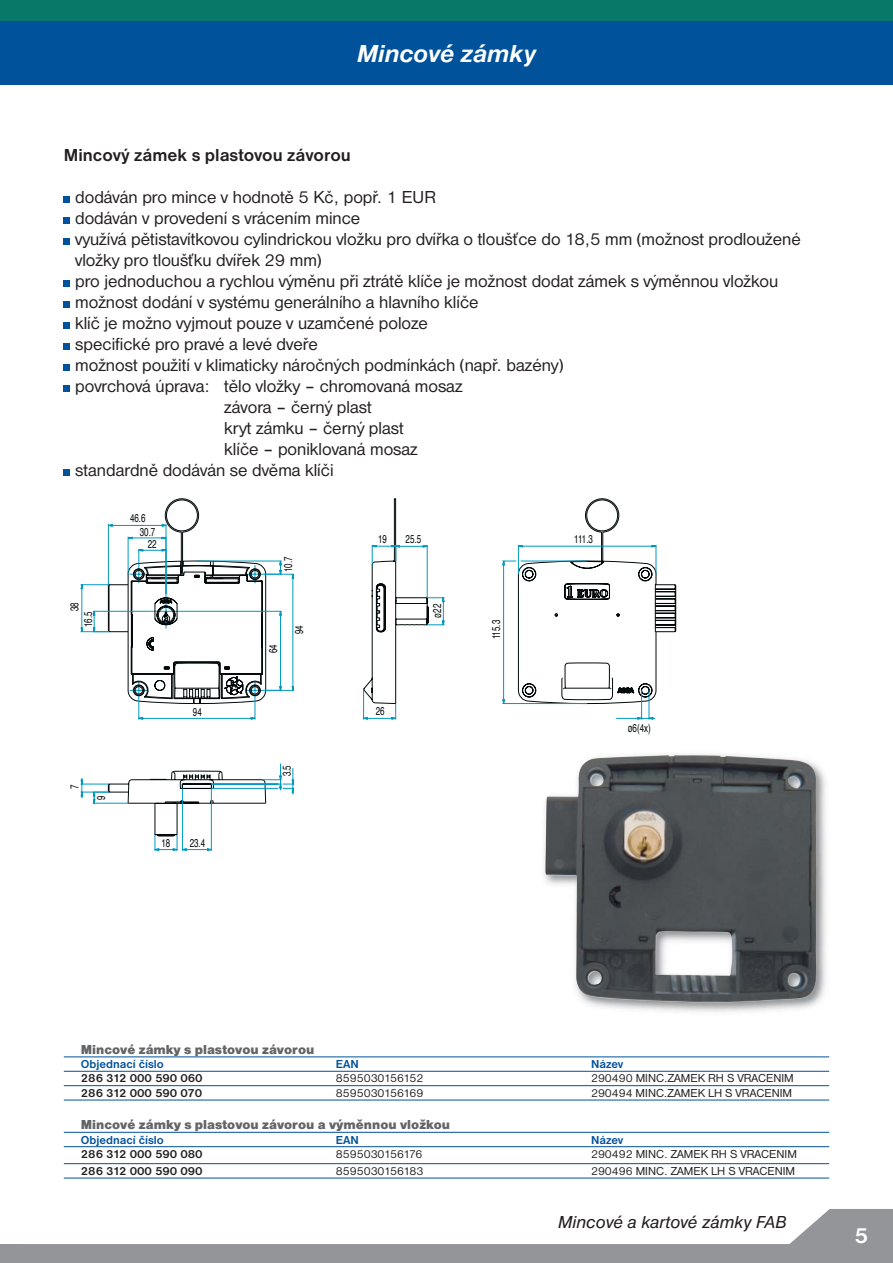
<style>
.page{position:relative;width:893px;height:1263px;background:#fff}
.page>*{position:absolute;margin:0;border:0;box-sizing:border-box;transform-origin:0 0}
.t1{font:italic 700 25.5px "Nimbus Sans DOT";color:#fff}
.t2{font:700 22.5px "Nimbus Sans DOT";color:#fff}
.t3{font:18px "Nimbus Sans DOT";color:#231f20}
.t4{font:700 18px "Nimbus Sans DOT";color:#231f20}
.t5{font:italic 18px "Nimbus Sans DOT";color:#231f20}
.t6{font:13.5px "Nimbus Sans DOT Blac";color:#636466}
.t7{font:12px "Nimbus Sans DOT";color:#231f20}
.t8{font:700 12px "Nimbus Sans DOT";color:#231f20}
.t9{font:700 12px "Nimbus Sans DOT";color:#00529b}
.t10{font:11.4px/12.3px "Helvetica";color:#04090a;text-align:right;scale:.7 1}
</style>
<div class="page">
<div style="left:0;top:0;width:21px;height:32px;background:#087969"></div>
<div style="left:4px;top:0;width:889px;height:32px;background:#087969"></div>
<div style="left:0;top:21px;width:893px;height:64px;background:#00529b"></div>
<svg style="left:0;top:1209px;width:893px;height:54px"></svg>
<img style="left:544px;top:754px;width:283px;height:258px">
<img style="left:545px;top:755px;width:273px;height:247px">
<div style="left:64px;top:196px;width:6px;height:7px;background:#00529b"></div>
<div style="left:64px;top:217px;width:6px;height:7px;background:#00529b"></div>
<div style="left:64px;top:238px;width:6px;height:7px;background:#00529b"></div>
<div style="left:64px;top:280px;width:6px;height:7px;background:#00529b"></div>
<div style="left:64px;top:301px;width:6px;height:7px;background:#00529b"></div>
<div style="left:64px;top:322px;width:6px;height:7px;background:#00529b"></div>
<div style="left:64px;top:343px;width:6px;height:7px;background:#00529b"></div>
<div style="left:64px;top:364px;width:6px;height:7px;background:#00529b"></div>
<div style="left:64px;top:385px;width:6px;height:7px;background:#00529b"></div>
<div style="left:64px;top:469px;width:6px;height:7px;background:#00529b"></div>
<svg style="left:393px;top:498px;width:4px;height:191px"></svg>
<svg style="left:363px;top:628px;width:33px;height:61px"></svg>
<svg style="left:502px;top:498px;width:174px;height:222px"></svg>
<svg style="left:363px;top:689px;width:34px;height:31px"></svg>
<svg style="left:371px;top:544px;width:74px;height:84px"></svg>
<svg style="left:80px;top:498px;width:215px;height:353px"></svg>
<hr style="left:64px;top:1056px;width:255px;height:1px;background:#00529b">
<hr style="left:64px;top:1071px;width:255px;height:1px;background:#00529b">
<hr style="left:64px;top:1085px;width:255px;height:1px;background:#00529b">
<hr style="left:64px;top:1100px;width:255px;height:1px;background:#00529b">
<hr style="left:319px;top:1056px;width:510px;height:1px;background:#00529b">
<hr style="left:319px;top:1071px;width:510px;height:1px;background:#00529b">
<hr style="left:319px;top:1085px;width:510px;height:1px;background:#00529b">
<hr style="left:319px;top:1100px;width:255px;height:1px;background:#00529b">
<hr style="left:574px;top:1100px;width:255px;height:1px;background:#00529b">
<hr style="left:64px;top:1132px;width:255px;height:1px;background:#00529b">
<hr style="left:64px;top:1146px;width:255px;height:1px;background:#00529b">
<hr style="left:64px;top:1163px;width:255px;height:1px;background:#00529b">
<hr style="left:64px;top:1178px;width:255px;height:1px;background:#00529b">
<hr style="left:319px;top:1132px;width:510px;height:1px;background:#00529b">
<hr style="left:319px;top:1146px;width:510px;height:1px;background:#00529b">
<hr style="left:319px;top:1163px;width:510px;height:1px;background:#00529b">
<hr style="left:319px;top:1178px;width:255px;height:1px;background:#00529b">
<hr style="left:574px;top:1178px;width:255px;height:1px;background:#00529b">
<h1 class="t1" style="left:357px;top:43px;width:180px">Mincové zámky</h1>
<p class="t4" style="left:64px;top:148px;width:289px">Mincový zámek s plastovou závorou</p>
<p class="t3" style="left:75px;top:190px;width:362px">dodáván pro mince v hodnotě 5 Kč, popř. 1 EUR</p>
<p class="t3" style="left:75px;top:211px;width:287px">dodáván v provedení s vrácením mince</p>
<p class="t3" style="left:75px;top:232px;width:727px">využívá pětistavítkovou cylindrickou vložku pro dvířka o tloušťce do 18,5 mm (možnost prodloužené</p>
<p class="t3" style="left:75px;top:253px;width:248px">vložky pro tloušťku dvířek 29 mm)</p>
<p class="t3" style="left:75px;top:274px;width:704px">pro jednoduchou a rychlou výměnu při ztrátě klíče je možnost dodat zámek s výměnnou vložkou</p>
<p class="t3" style="left:75px;top:295px;width:405px">možnost dodání v systému generálního a hlavního klíče</p>
<p class="t3" style="left:75px;top:316px;width:354px">klíč je možno vyjmout pouze v uzamčené poloze</p>
<p class="t3" style="left:75px;top:337px;width:244px">specifické pro pravé a levé dveře</p>
<p class="t3" style="left:75px;top:358px;width:490px">možnost použití v klimaticky náročných podmínkách (např. bazény)</p>
<p class="t3" style="left:75px;top:379px;width:389px">povrchová úprava: tělo vložky – chromovaná mosaz</p>
<p class="t3" style="left:224px;top:400px;width:149px">závora – černý plast</p>
<p class="t3" style="left:224px;top:421px;width:181px">kryt zámku – černý plast</p>
<p class="t3" style="left:224px;top:442px;width:195px">klíče – poniklovaná mosaz</p>
<p class="t3" style="left:75px;top:463px;width:260px">standardně dodáván se dvěma klíči</p>
<p class="t10" style="left:69px;top:611px;width:14px;rotate:-90deg">38</p>
<p class="t10" style="left:83px;top:627px;width:24px;rotate:-90deg">16.5</p>
<p class="t10" style="left:130px;top:513px;width:24px">46.6</p>
<p class="t10" style="left:140px;top:527px;width:26px">30.7<br>22</p>
<p class="t10" style="left:69px;top:789px;width:8px;rotate:-90deg">7</p>
<p class="t10" style="left:96px;top:799px;width:8px;rotate:-90deg">9</p>
<p class="t10" style="left:193px;top:706px;width:14px">94</p>
<p class="t10" style="left:161px;top:838px;width:14px">18</p>
<p class="t10" style="left:190px;top:838px;width:24px">23.4</p>
<p class="t10" style="left:283px;top:572px;width:24px;rotate:-90deg">10.7</p>
<p class="t10" style="left:268px;top:653px;width:14px;rotate:-90deg">64</p>
<p class="t10" style="left:294px;top:634px;width:14px;rotate:-90deg">94</p>
<p class="t10" style="left:281px;top:776px;width:17px;rotate:-90deg">3.5</p>
<p class="t10" style="left:378px;top:533px;width:14px">19</p>
<p class="t10" style="left:406px;top:534px;width:24px">25.5</p>
<p class="t10" style="left:432px;top:618px;width:21px;rotate:-90deg">ø22</p>
<p class="t10" style="left:376px;top:706px;width:14px">26</p>
<p class="t10" style="left:491px;top:639px;width:29px;rotate:-90deg">115.3</p>
<p class="t10" style="left:574px;top:533px;width:28px">111.3</p>
<p class="t10" style="left:628px;top:722px;width:34px">ø6(4x)</p>
<p class="t6" style="left:81px;top:1044px;width:235px">Mincové zámky s plastovou závorou</p>
<p class="t9" style="left:81px;top:1059px;width:85px">Objednací číslo</p>
<p class="t9" style="left:336px;top:1059px;width:24px">EAN</p>
<p class="t9" style="left:591px;top:1059px;width:34px">Název</p>
<p class="t8" style="left:81px;top:1074px;width:123px">286 312 000 590 060</p>
<p class="t7" style="left:336px;top:1074px;width:89px">8595030156152</p>
<p class="t7" style="left:591px;top:1074px;width:204px">290490 MINC.ZAMEK RH S VRACENIM</p>
<p class="t8" style="left:81px;top:1088px;width:123px">286 312 000 590 070</p>
<p class="t7" style="left:336px;top:1088px;width:89px">8595030156169</p>
<p class="t7" style="left:591px;top:1088px;width:203px">290494 MINC.ZAMEK LH S VRACENIM</p>
<p class="t6" style="left:81px;top:1119px;width:371px">Mincové zámky s plastovou závorou a výměnnou vložkou</p>
<p class="t9" style="left:81px;top:1135px;width:85px">Objednací číslo</p>
<p class="t9" style="left:336px;top:1135px;width:24px">EAN</p>
<p class="t9" style="left:591px;top:1135px;width:34px">Název</p>
<p class="t8" style="left:81px;top:1149px;width:123px">286 312 000 590 080</p>
<p class="t7" style="left:336px;top:1149px;width:88px">8595030156176</p>
<p class="t7" style="left:591px;top:1149px;width:207px">290492 MINC. ZAMEK RH S VRACENIM</p>
<p class="t8" style="left:81px;top:1166px;width:123px">286 312 000 590 090</p>
<p class="t7" style="left:336px;top:1166px;width:89px">8595030156183</p>
<p class="t7" style="left:591px;top:1166px;width:206px">290496 MINC. ZAMEK LH S VRACENIM</p>
<p class="t5" style="left:558px;top:1215px;width:230px">Mincové a kartové zámky FAB</p>
<p class="t2" style="left:854px;top:1227px;width:15px">5</p>
</div>
